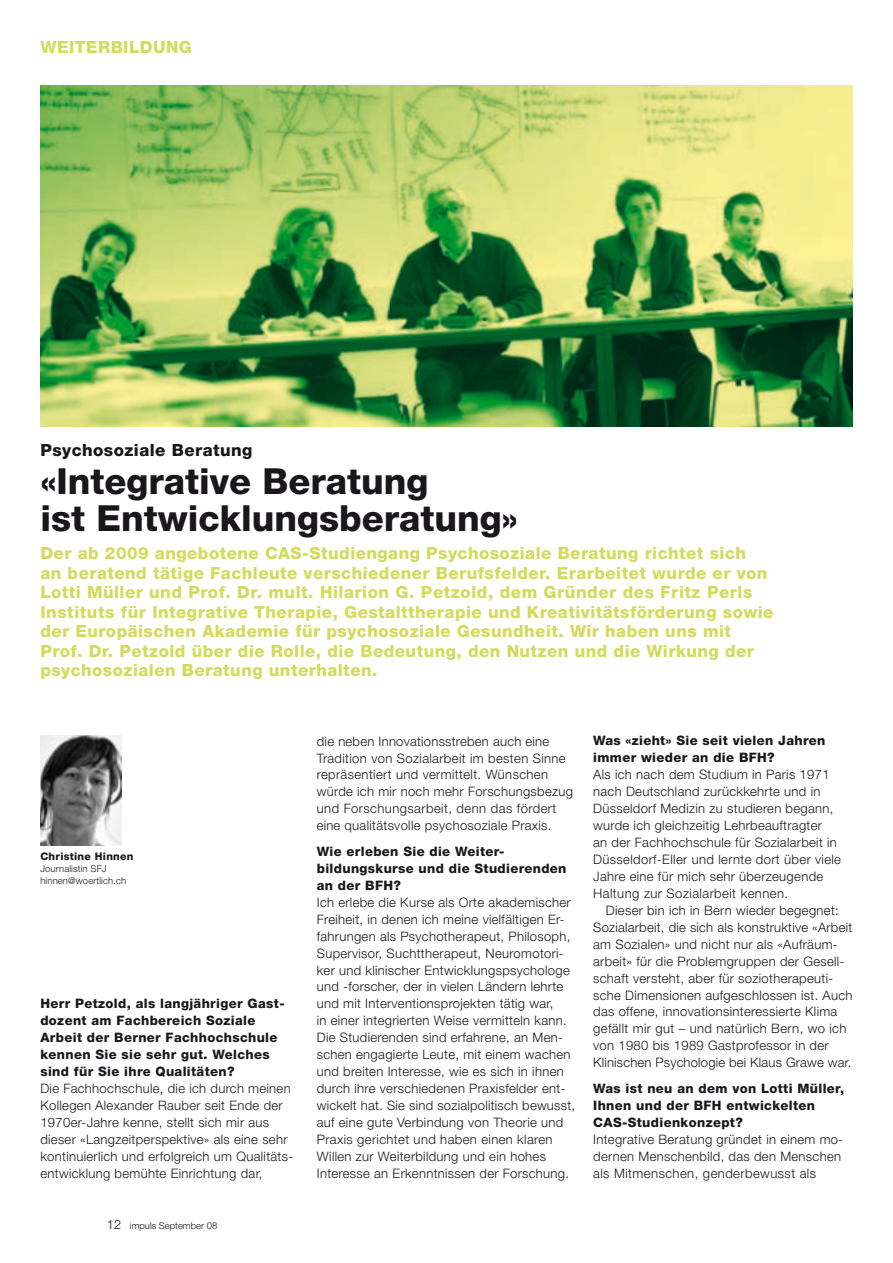
<style>
.page{position:relative;width:893px;height:1263px;background:#fff}
.page>*{position:absolute;margin:0;border:0;box-sizing:border-box;transform-origin:0 0}
.t1{font:800 36px/37.5px "Helvetica Neue";color:#1a171c}
.t2{font:800 16.8px/19.5px "Helvetica Neue";letter-spacing:.03em;color:#d3da5c}
.t3{font:800 16.8px "Helvetica Neue";letter-spacing:.03em;color:#1a171c}
.t4{font:300 13.05px/17px "Helvetica Neue";letter-spacing:.025em;color:#1a171c}
.t5{font:800 13.05px/17px "Helvetica Neue";letter-spacing:.03em;color:#1a171c}
.t6{font:800 10.5px "Helvetica Neue";letter-spacing:.03em;color:#1a171c}
.t7{font:300 9.45px/12px "Helvetica Neue";letter-spacing:.015em;color:#1a171c}
.s1{font-size:12.75px}
</style>
<div class="page">
<img style="left:40px;top:735px;width:81px;height:111px">
<img style="left:40px;top:85px;width:813px;height:341px">
<p class="t2" style="left:40px;top:37px;width:29px">Weiterbild</p>
<p class="t2" style="left:153px;top:37px;width:26px">ung</p>
<p class="t3" style="left:40px;top:440px;width:214px">Psychosoziale Beratung</p>
<h1 class="t1" style="left:40px;top:462px;width:479px">«Integrative Beratung<br>ist Entwicklungsberatung»</h1>
<p class="t2" style="left:40px;top:543px;width:735px">Der ab 2009 angebotene CAS-Studiengang Psychosoziale Beratung richtet sich<br>an beratend tätige Fachleute verschiedener Berufsfelder. Erarbeitet wurde er von Lotti Müller und Prof. Dr. mult. Hilarion G. Petzold, dem Gründer des Fritz Perls Instituts für Integrative Therapie, Gestalttherapie und Kreativitätsförderung sowie der Europäischen Akademie für psychosoziale Gesundheit. Wir haben uns mit Prof. Dr. Petzold über die Rolle, die Bedeutung, den Nutzen und die Wirkung der psychosozialen Beratung unterhalten.</p>
<p class="t6" style="left:40px;top:850px;width:95px">Christine Hinnen</p>
<p class="t7" style="left:40px;top:863px;width:87px">Journalistin SFJ hinnen@woertlich.ch</p>
<p class="t5" style="left:40px;top:995px;width:246px">Herr Petzold, als langjähriger Gast&shy;dozent am Fachbereich Soziale<br>Arbeit der Berner Fachhochschule kennen Sie sie sehr gut. Welches sind für Sie ihre Qualitäten?</p>
<p class="t4" style="left:40px;top:1080px;width:254px">Die Fachhochschule, die ich durch meinen Kollegen Alexander Rauber seit Ende der 1970er-Jahre kenne, stellt sich mir aus dieser «Langzeitperspektive» als eine sehr kontinuierlich und erfolgreich um Qualitäts&shy;entwicklung bemühte Einrichtung dar,</p>
<p class="t7" style="left:107px;top:1219px;width:112px"><span class="s1">12</span> impuls September 08</p>
<p class="t4" style="left:317px;top:732px;width:258px">die neben Innovationsstreben auch eine Tradition von Sozialarbeit im besten Sinne repräsentiert und vermittelt. Wünschen würde ich mir noch mehr Forschungsbezug und Forschungsarbeit, denn das fördert eine qualitätsvolle psychosoziale Praxis.</p>
<p class="t5" style="left:317px;top:843px;width:251px">Wie erleben Sie die Weiter&shy;bildungskurse und die Studierenden an der BFH?</p>
<p class="t4" style="left:317px;top:893px;width:260px">Ich erlebe die Kurse als Orte akademischer Freiheit, in denen ich meine vielfältigen Er&shy;fahrungen als Psychotherapeut, Philosoph, Supervisor, Suchttherapeut, Neuromotori&shy;ker und klinischer Entwicklungspsychologe und -forscher, der in vielen Ländern lehrte und mit Interventionsprojekten tätig war,<br>in einer integrierten Weise vermitteln kann.<br>Die Studierenden sind erfahrene, an Men&shy;schen engagierte Leute, mit einem wachen und breiten Interesse, wie es sich in ihnen durch ihre verschiedenen Praxisfelder ent&shy;wickelt hat. Sie sind sozialpolitisch bewusst, auf eine gute Verbindung von Theorie und Praxis gerichtet und haben einen klaren Willen zur Weiterbildung und ein hohes Interesse an Erkenntnissen der Forschung.</p>
<p class="t5" style="left:593px;top:732px;width:234px">Was «zieht» Sie seit vielen Jahren immer wieder an die BFH?</p>
<p class="t4" style="left:593px;top:766px;width:249px">Als ich nach dem Studium in Paris 1971 nach Deutschland zurückkehrte und in Düsseldorf Medizin zu studieren begann, wurde ich gleichzeitig Lehrbeauftragter<br>an der Fachhochschule für Sozialarbeit in Düsseldorf-Eller und lernte dort über viele Jahre eine für mich sehr überzeugende Haltung zur Sozialarbeit kennen.</p>
<p class="t4" style="left:593px;top:901px;width:261px;text-indent:13px">Dieser bin ich in Bern wieder begegnet:<br>Sozialarbeit, die sich als konstruktive «Arbeit am Sozialen» und nicht nur als «Aufräum&shy;arbeit» für die Problemgruppen der Gesell&shy;schaft versteht, aber für soziotherapeuti&shy;sche Dimensionen aufgeschlossen ist. Auch das offene, innovationsinteressierte Klima gefällt mir gut – und natürlich Bern, wo ich von 1980 bis 1989 Gastprofessor in der Klinischen Psychologie bei Klaus Grawe war.</p>
<p class="t5" style="left:593px;top:1080px;width:252px">Was ist neu an dem von Lotti Müller,<br>Ihnen und der BFH entwickelten<br>CAS-Studien- konzept?</p>
<p class="t4" style="left:593px;top:1130px;width:251px">Integrative Beratung gründet in einem mo&shy;dernen Menschenbild, das den Men-schen als Mitmenschen, genderbewusst als</p>
</div>
